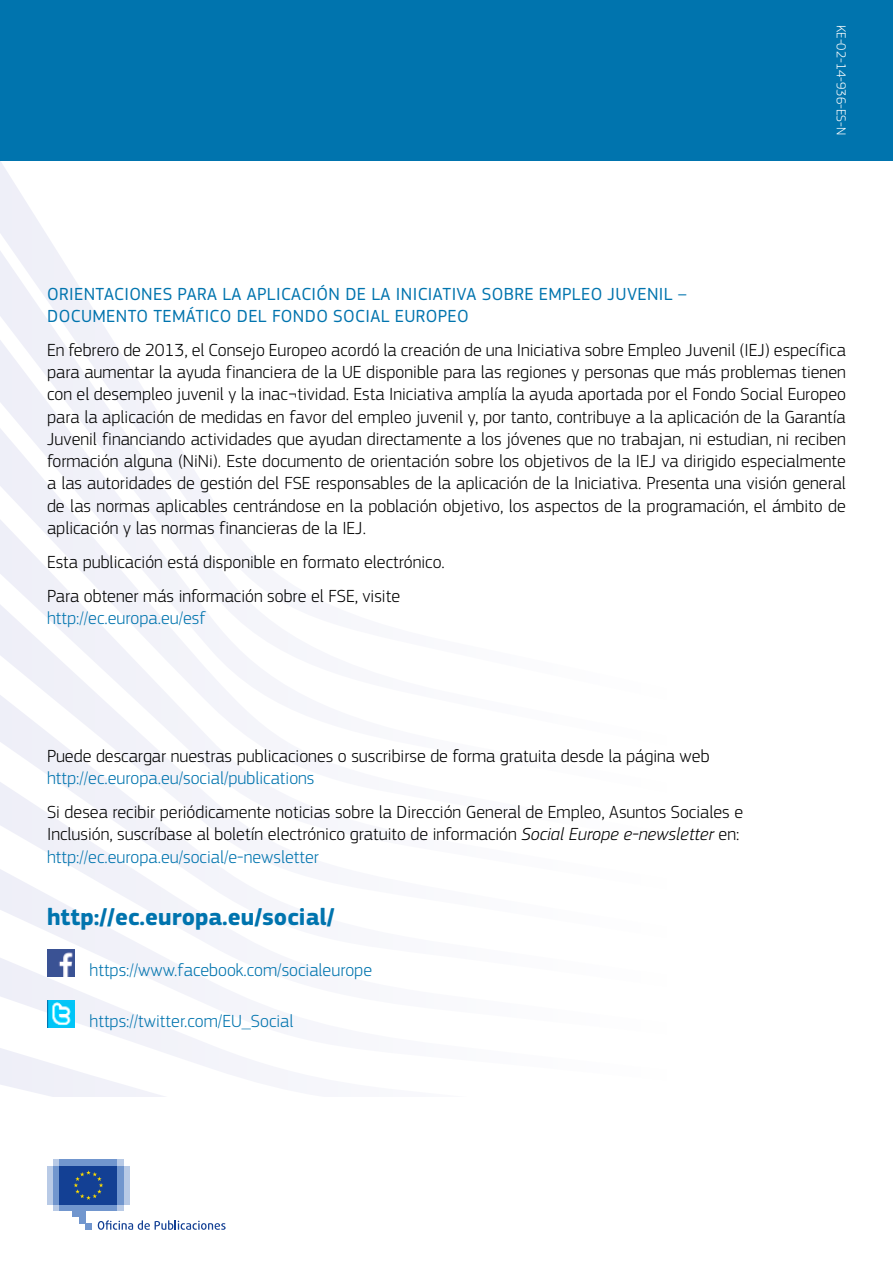
<style>
.page{position:relative;width:893px;height:1263px;background:#fff}
.page>*{position:absolute;margin:0;border:0;box-sizing:border-box;transform-origin:0 0}
.t1{font:700 24.3px "EC Square Sans Pro";color:#0074ae}
.t2{font:300 18.15px/22.2px "EC Square Sans Pro";color:#000}
.t3{font:300 18.15px "EC Square Sans Pro";color:#0074ae}
.t4{font:18.15px/22.4px "EC Square Sans Pro";letter-spacing:.02em;color:#0074ae}
.t5{font:300 13.5px "EC Square Sans Pro";color:#fff}
.s1{font-family:"PF Square Sans Pro";font-style:italic}
.s2{color:#0074ae}
</style>
<div class="page">
<svg style="left:30px;top:842px;width:230px;height:10px;fill:#f4f5fa"></svg>
<svg style="left:0;top:852px;width:260px;height:92px"></svg>
<svg style="left:0;top:944px;width:260px;height:94px"></svg>
<svg style="left:0;top:1038px;width:260px;height:58px"></svg>
<svg style="left:0;top:205px;width:86px;height:93px;fill:#f0f0f8"></svg>
<svg style="left:0;top:298px;width:144px;height:93px;fill:#f1f1f9"></svg>
<svg style="left:0;top:391px;width:260px;height:451px;fill:#f4f4fa"></svg>
<div style="left:0;top:0;width:893px;height:160px;background:#0074ae"></div>
<img style="left:48px;top:949px;width:27px;height:27px">
<img style="left:48px;top:1001px;width:27px;height:27px">
<svg style="left:53px;top:1204px;width:70px;height:6px"></svg>
<svg style="left:53px;top:1159px;width:70px;height:7px"></svg>
<div style="left:60px;top:1159px;width:57px;height:7px;background:#7196ce"></div>
<div style="left:60px;top:1204px;width:57px;height:6px;background:#7196ce"></div>
<div style="left:117px;top:1166px;width:6px;height:38px;background:#7196ce"></div>
<div style="left:123px;top:1166px;width:7px;height:38px;background:#b8cae6"></div>
<div style="left:53px;top:1166px;width:7px;height:38px;background:#7196ce"></div>
<div style="left:47px;top:1166px;width:6px;height:38px;background:#b8cae6"></div>
<div style="left:73px;top:1204px;width:12px;height:13px;background:#7196ce"></div>
<div style="left:79px;top:1204px;width:6px;height:19px;background:#7196ce"></div>
<div style="left:85px;top:1223px;width:7px;height:7px;background:#7196ce"></div>
<div style="left:60px;top:1166px;width:57px;height:38px;background:#134094"></div>
<svg style="left:74px;top:1170px;width:29px;height:30px"></svg>
<svg style="left:98px;top:1220px;width:128px;height:10px"></svg>
<p class="t5" style="left:849px;top:25px;width:111px;rotate:90deg">KE-02-14-936-ES-N</p>
<p class="t4" style="left:47px;top:283px;width:641px">ORIENTACIONES PARA LA APLICACIÓN DE LA INICIATIVA SOBRE EMPLEO JUVENIL –<br>DOCUMENTO TEMÁTICO DEL FONDO SOCIAL EUROPEO</p>
<p class="t2" style="left:47px;top:339px;width:800px;text-align:justify">En febrero de 2013, el Consejo Europeo acordó la creación de una Iniciativa sobre Empleo Juvenil (IEJ) específica para aumentar la ayuda financiera de la UE disponible para las regiones y personas que más problemas tienen con el desempleo juvenil y la inac¬tividad. Esta Iniciativa amplía la ayuda aportada por el Fondo Social Europeo para la aplicación de medidas en favor del empleo juvenil y, por tanto, contribuye a la aplicación de la Garantía Juvenil financiando actividades que ayudan directamente a los jóvenes que no trabajan, ni estudian, ni reciben formación alguna (NiNi). Este documento de orientación sobre los objetivos de la IEJ va dirigido especialmente a las autoridades de gestión del FSE responsables de la aplicación de la Iniciativa. Presenta una visión general de las normas aplicables centrándose en la población objetivo, los aspectos de la programación, el ámbito de aplicación y las normas financieras de la IEJ.</p>
<p class="t2" style="left:47px;top:545px;width:399px;line-height:33.8px">Esta publicación está disponible en formato electrónico.<br>Para obtener más información sobre el FSE, visite</p>
<p class="t3" style="left:47px;top:607px;width:160px">http://ec.europa.eu/esf</p>
<p class="t2" style="left:47px;top:745px;width:664px">Puede descargar nuestras publicaciones o suscribirse de forma gratuita desde la página web</p>
<p class="t3" style="left:47px;top:768px;width:269px">http://ec.europa.eu/social/publications</p>
<p class="t2" style="left:47px;top:801px;width:697px">Si desea recibir periódicamente noticias sobre la Dirección General de Empleo, Asuntos Sociales e<br>Inclusión, suscríbase al boletín electrónico gratuito de información <span class="s1">Social Europe e-newsletter</span> en: <span class="s2">http://ec.europa.eu/social/e-newsletter</span></p>
<h1 class="t1" style="left:47px;top:903px;width:289px">http://ec.europa.eu/social/</h1>
<p class="t3" style="left:90px;top:959px;width:284px">https://www.facebook.com/socialeurope</p>
<p class="t3" style="left:90px;top:1010px;width:205px">https://twitter.com/EU_Social</p>
</div>
